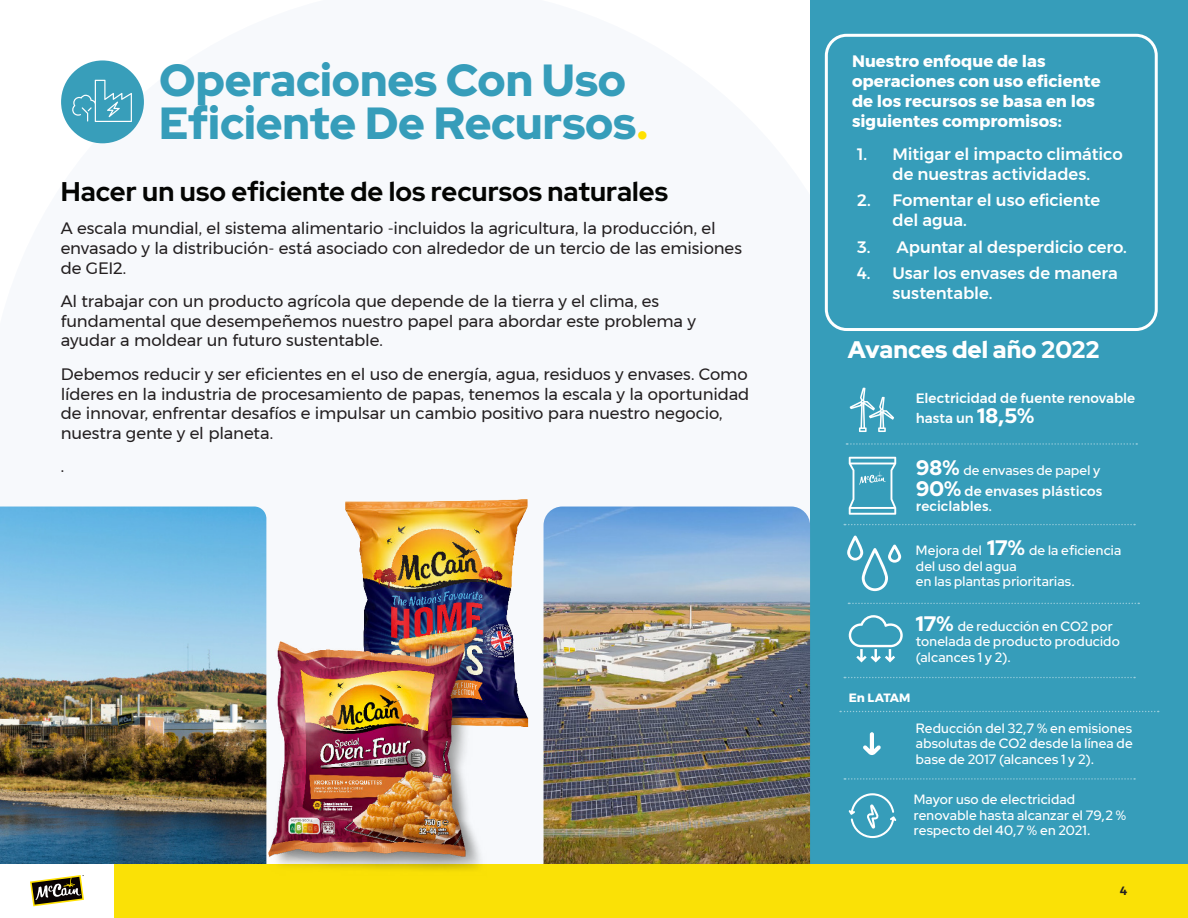
<style>
.page{position:relative;width:1188px;height:918px;background:#fff}
.page>*{position:absolute;margin:0;border:0;box-sizing:border-box;transform-origin:0 0}
.t1{font:900 45px/43.5px "Red Hat Display";letter-spacing:-.005em;color:#369dba}
.t2{font:300 27px "Red Hat Display";color:#040503}
.t3{font:900 24px "Red Hat Display";color:#fff}
.t4{font:16.5px/19.8px "Montserrat";letter-spacing:-.01em;color:#231f20}
.t5{font:500 16.5px/19.8px "Montserrat";letter-spacing:-.005em;color:#fff}
.t6{font:700 16.5px/19.8px "Montserrat";color:#fff}
.t7{font:500 13.5px/15.3px "Red Hat Display";letter-spacing:.015em;color:#fff}
.t8{font:500 13.5px/20.4px "Montserrat";color:#fff}
.t9{font:700 12px "Montserrat";letter-spacing:.005em;color:#fff}
.t10{font:600 12px "Montserrat";color:#231f20}
.s1{color:#ffe100}
.s2{font-family:"Red Hat Display";font-weight:900;font-size:21px}
.s3{font-weight:900;font-size:21px}
</style>
<div class="page">
<div style="left:113px;top:864px;width:1075px;height:54px;background:#fae106"></div>
<svg style="left:30px;top:875px;width:54px;height:31px"></svg>
<div style="left:810px;top:0;width:378px;height:864px;background:#369dba"></div>
<svg style="left:850px;top:388px;width:44px;height:44px"></svg>
<svg style="left:849px;top:615px;width:54px;height:47px"></svg>
<svg style="left:847px;top:536px;width:54px;height:55px"></svg>
<svg style="left:849px;top:457px;width:47px;height:58px"></svg>
<div style="left:825px;top:34px;width:333px;height:297px;border:3px solid #fff;border-radius:20px"></div>
<img style="left:0;top:507px;width:266px;height:357px">
<img style="left:544px;top:507px;width:266px;height:357px">
<div style="left:61px;top:60px;width:83px;height:83px;background:#389eba;border-radius:50%"></div>
<svg style="left:72px;top:80px;width:60px;height:42px"></svg>
<svg style="left:846px;top:443px;width:291px;height:2px"></svg>
<svg style="left:844px;top:524px;width:291px;height:1px"></svg>
<svg style="left:848px;top:603px;width:291px;height:1px"></svg>
<img style="left:345px;top:499px;width:184px;height:228px">
<img style="left:247px;top:613px;width:261px;height:257px">
<svg style="left:844px;top:677px;width:291px;height:1px"></svg>
<svg style="left:844px;top:778px;width:291px;height:2px"></svg>
<svg style="left:849px;top:793px;width:47px;height:45px"></svg>
<svg style="left:863px;top:732px;width:18px;height:23px"></svg>
<svg style="left:840px;top:711px;width:319px;height:1px"></svg>
<h1 class="t1" style="left:159px;top:62px;width:491px">Operaciones Con Uso<br>Eficiente De Recursos<span class="s1">.</span></h1>
<p class="t6" style="left:852px;top:53px;width:250px">Nuestro enfoque de las operaciones con uso eficiente de los recursos se basa en los siguientes compromisos:</p>
<p class="t5" style="left:857px;top:144px;width:267px;text-align:center">1. Mitigar el impacto climático de nuestras actividades.</p>
<p class="t5" style="left:893px;top:191px;width:209px;text-indent:-35px">2. Fomentar el uso eficiente del agua.</p>
<p class="t5" style="left:857px;top:237px;width:271px">3. Apuntar al desperdicio cero.</p>
<p class="t5" style="left:893px;top:264px;width:227px;text-indent:-35px">4. Usar los envases de manera sustentable.</p>
<h2 class="t2" style="left:61px;top:174px;width:609px">Hacer un uso eficiente de los recursos naturales</h2>
<p class="t4" style="left:61px;top:219px;width:683px">A escala mundial, el sistema alimentario -incluidos la agricultura, la producción, el envasado y la distribución- está asociado con alrededor de un tercio de las emisiones de GEI2.</p>
<p class="t4" style="left:61px;top:291px;width:637px">Al trabajar con un producto agrícola que depende de la tierra y el clima, es fundamental que desempeñemos nuestro papel para abordar este problema y ayudar a moldear un futuro sustentable.</p>
<p class="t4" style="left:61px;top:364px;width:690px">Debemos reducir y ser eficientes en el uso de energía, agua, residuos y envases. Como líderes en la industria de procesamiento de papas, tenemos la escala y la oportunidad de innovar, enfrentar desafíos e impulsar un cambio positivo para nuestro negocio, nuestra gente y el planeta.</p>
<p class="t4" style="left:61px;top:458px;width:5px">.</p>
<h3 class="t3" style="left:848px;top:340px;width:253px">Avances del año 2022</h3>
<p class="t8" style="left:916px;top:388px;width:221px">Electricidad de fuente renovable hasta un <span class="s2">18,5%</span></p>
<p class="t7" style="left:916px;top:464px;width:186px"><span class="s3">98%</span> de envases de papel y</p>
<p class="t8" style="left:916px;top:483px;width:188px;line-height:15.3px"><span class="s2">90%</span> de envases plásticos reciclables.</p>
<p class="t7" style="left:916px;top:544px;width:207px">Mejora del <span class="s3">17%</span> de la eficiencia del uso del agua<br>en las plantas prioritarias.</p>
<p class="t7" style="left:916px;top:620px;width:205px"><span class="s3">17%</span> de reducción en CO2 por tonelada de producto producido (alcances 1 y 2).</p>
<p class="t9" style="left:849px;top:693px;width:63px">En LATAM</p>
<p class="t7" style="left:916px;top:722px;width:218px;text-align:justify">Reducción del 32,7 % en emisiones absolutas de CO2 desde la línea de base de 2017 (alcances 1 y 2).</p>
<p class="t7" style="left:914px;top:793px;width:214px">Mayor uso de electricidad renovable hasta alcanzar el 79,2 % respecto del 40,7 % en 2021.</p>
<p class="t10" style="left:1120px;top:884px;width:9px">4</p>
</div>
